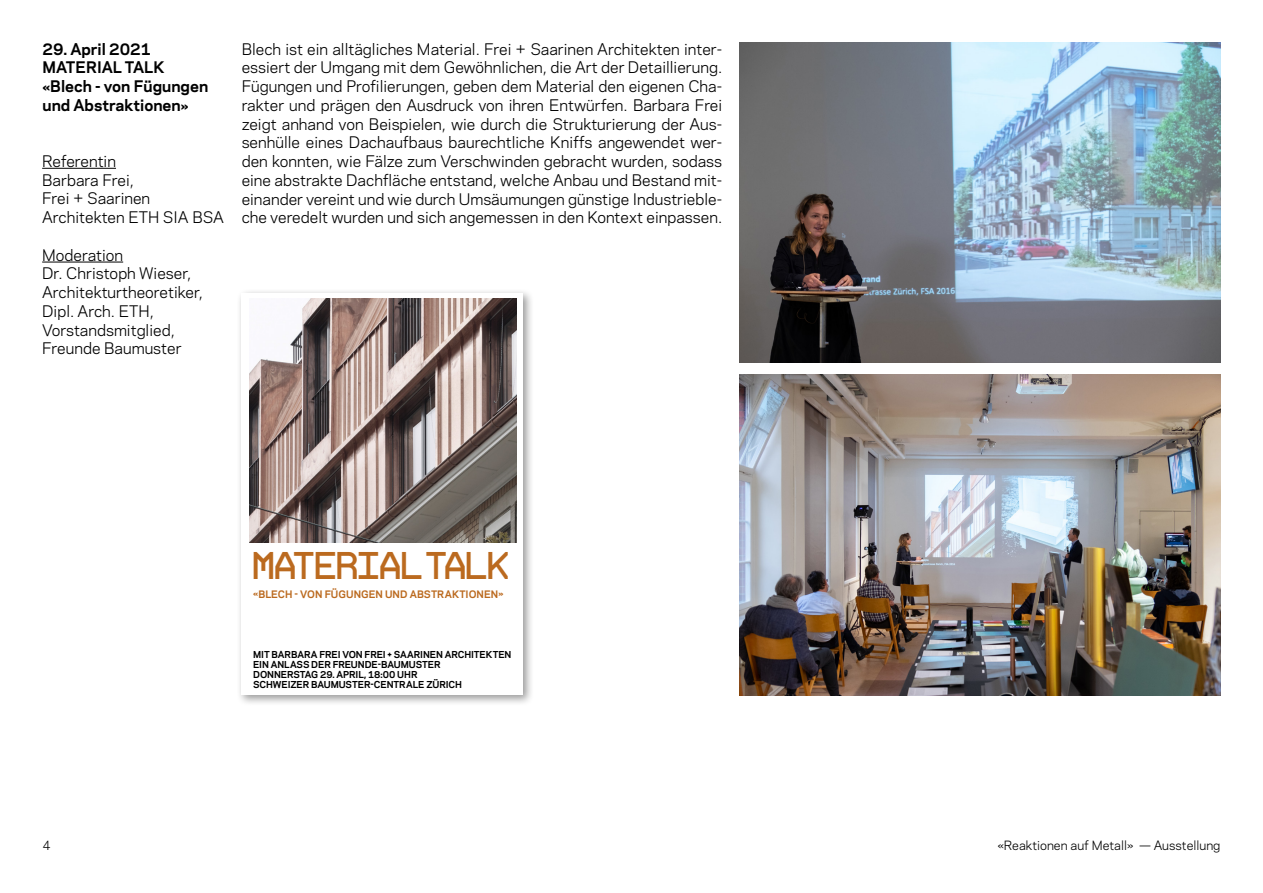
<style>
.page{position:relative;width:1263px;height:893px;background:#fff}
.page>*{position:absolute;margin:0;border:0;box-sizing:border-box;transform-origin:0 0}
.t1{font:37.8px "Auto Scape";letter-spacing:-.08em;color:#bb6a1f}
.t2{font:15px/18.8px "Galaxie Polaris";color:#000}
.t3{font:700 15px/18.8px "Galaxie Polaris";color:#000}
.t4{font:12px "Galaxie Polaris";color:#000}
.t5{font:700 9.75px "Galaxie Polaris";color:#bb6a1f}
.t6{font:700 9px/9.8px "Galaxie Polaris";letter-spacing:-.01em;color:#000}
</style>
<div class="page">
<div style="left:236px;top:288px;width:298px;height:418px;background:#000;opacity:.4"></div>
<div style="left:242px;top:293px;width:281px;height:402px;background:#fff"></div>
<img style="left:249px;top:299px;width:267px;height:243px">
<img style="left:739px;top:43px;width:481px;height:320px">
<img style="left:739px;top:375px;width:481px;height:320px">
<hr style="left:42px;top:168px;width:74px;height:1px;background:#000">
<hr style="left:42px;top:262px;width:81px;height:1px;background:#000">
<p class="t3" style="left:43px;top:39px;width:167px">29. April 2021<br>MATERIAL TALK «Blech - von Fügungen und Abstraktionen»</p>
<p class="t2" style="left:42px;top:151px;width:183px">Referentin<br>Barbara Frei,<br>Frei + Saarinen<br>Architekten ETH SIA BSA</p>
<p class="t2" style="left:42px;top:245px;width:162px">Moderation<br>Dr. Christoph Wieser,<br>Architekturtheoretiker,<br>Dipl. Arch. ETH,<br>Vorstandsmitglied,<br>Freunde Baumuster</p>
<p class="t2" style="left:242px;top:39px;width:482px;text-align:justify">Blech ist ein alltägliches Material. Frei + Saarinen Architekten inter&shy;essiert der Umgang mit dem Gewöhnlichen, die Art der Detaillierung.<br>Fügungen und Profilierungen, geben dem Material den eigenen Cha&shy;rakter und prägen den Ausdruck von ihren Entwürfen. Barbara Frei zeigt anhand von Beispielen, wie durch die Strukturierung der Aus&shy;senhülle eines Dachaufbaus baurechtliche Kniffs angewendet wer&shy;den konnten, wie Fälze zum Verschwinden gebracht wurden, sodass eine abstrakte Dachfläche entstand, welche Anbau und Bestand mit&shy;einander vereint und wie durch Umsäumungen günstige Industrieble&shy;che veredelt wurden und sich angemessen in den Kontext einpassen.</p>
<h1 class="t1" style="left:253px;top:543px;width:261px">MATERIALTALK</h1>
<p class="t5" style="left:253px;top:587px;width:252px">«BLECH - VON FÜGUNGEN UND ABSTRAKTIONEN»</p>
<p class="t6" style="left:253px;top:649px;width:260px">MIT BARBARA FREI VON FREI + SAARINEN ARCHITEKTEN EIN ANLASS DER FREUNDE-BAUMUSTER<br>DONNERSTAG 29. APRIL, 18:00 UHR<br>SCHWEIZER BAUMUSTER-CENTRALE ZÜRICH</p>
<p class="t4" style="left:43px;top:837px;width:10px">4</p>
<p class="t4" style="left:998px;top:837px;width:224px">«Reaktionen auf Metall» — Ausstellung</p>
</div>
